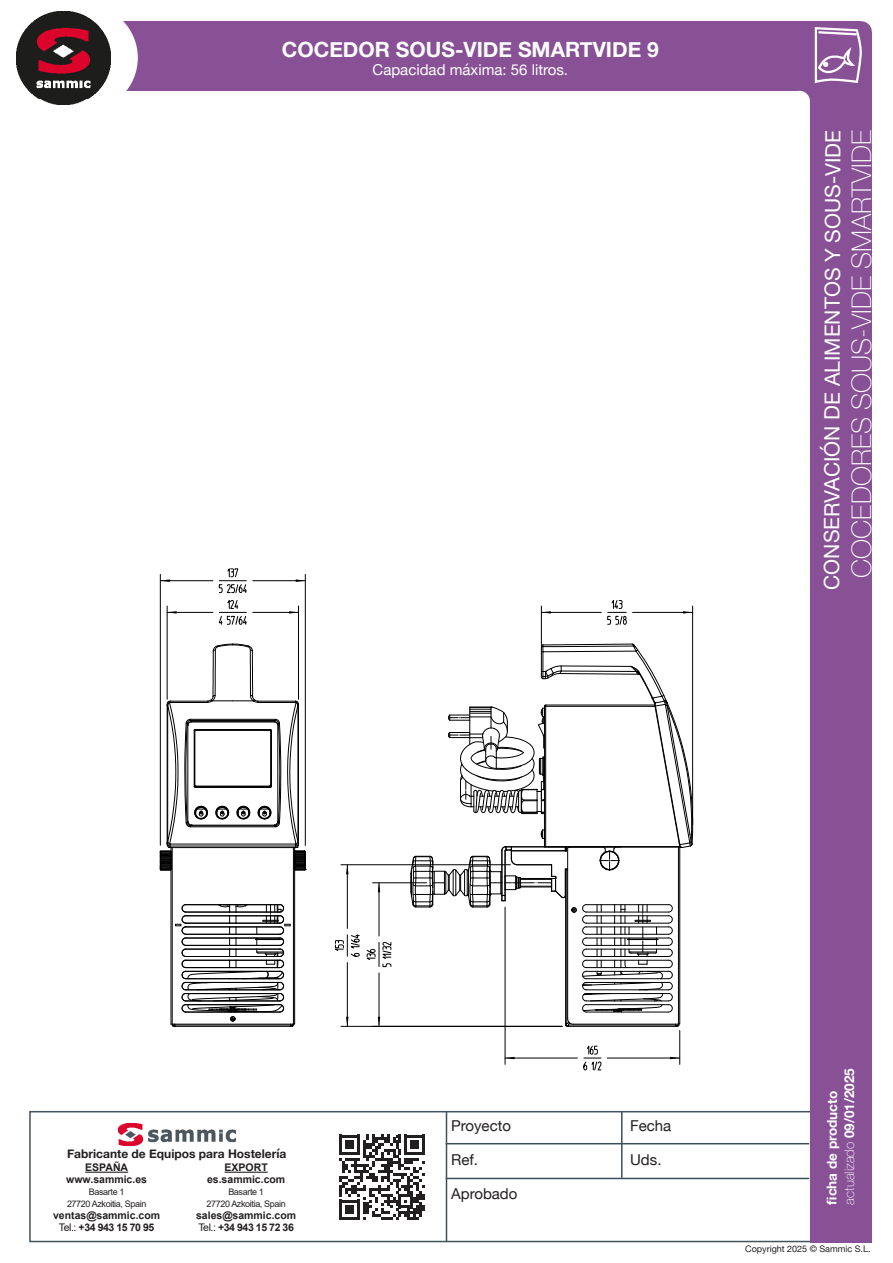
<style>
.page{position:relative;width:893px;height:1263px;background:#fff}
.page>*{position:absolute;margin:0;border:0;box-sizing:border-box;transform-origin:0 0}
.t1{font:100 27px "Helvetica Neue";color:#fff}
.t2{font:21px "Helvetica Neue";letter-spacing:-.005em;color:#fff}
.modelo{font:700 21px "Helvetica Neue";color:#fff}
.t3{font:15px "Helvetica Neue";color:#231f20}
.leyenda{font:15px "Helvetica Neue";color:#fff}
.t4{font:700 13.5px/17.4px "Helvetica Neue";letter-spacing:-.01em;color:#fff}
.t5{font:700 12px "Helvetica Neue";color:#231f20}
.t6{font:700 10.5px "Arial";color:#231f20}
.t7{font:700 10.5px "Arial";letter-spacing:-.04em;color:#231f20}
.t8{font:9px "Arial";letter-spacing:-.04em;color:#231f20}
.t9{font:9px "Helvetica Neue";color:#231f20}
.s1{font-weight:400}
.s2{font-weight:100}
</style>
<div class="page">
<div style="left:29px;top:1111px;width:801px;height:131px;border:2px solid #41535d"></div>
<div style="left:810px;top:21px;width:62px;height:1221px;background:#885196"></div>
<div style="left:861px;top:21px;width:11px;height:11px;background:#fff"></div>
<div style="left:851px;top:21px;width:21px;height:22px;background:#885196;border-radius:50%"></div>
<svg style="left:814px;top:27px;width:48px;height:57px"></svg>
<div style="left:119px;top:21px;width:692px;height:70px;background:#885196"></div>
<div style="left:32px;top:5px;width:106px;height:106px;background:#fff;border-radius:50%"></div>
<img style="left:17px;top:11px;width:93px;height:94px">
<svg style="left:803px;top:91px;width:7px;height:7px"></svg>
<div style="left:789px;top:91px;width:21px;height:21px;background:#fff;border-radius:50%"></div>
<svg style="left:339px;top:1134px;width:86px;height:86px"></svg>
<hr style="left:446px;top:1112px;width:1px;height:130px;background:#3c515b">
<hr style="left:446px;top:1143px;width:363px;height:1px;background:#3b505a">
<hr style="left:446px;top:1178px;width:363px;height:1px;background:#3b505a">
<hr style="left:621px;top:1112px;width:1px;height:66px;background:#3b505a">
<hr style="left:167px;top:612px;width:46px;height:1px;background:#000">
<hr style="left:253px;top:612px;width:45px;height:1px;background:#000">
<hr style="left:167px;top:606px;width:1px;height:93px;background:#000">
<hr style="left:298px;top:606px;width:1px;height:93px;background:#000">
<svg style="left:167px;top:611px;width:10px;height:3px"></svg>
<svg style="left:289px;top:611px;width:9px;height:3px"></svg>
<hr style="left:160px;top:580px;width:53px;height:1px;background:#000">
<hr style="left:253px;top:580px;width:52px;height:1px;background:#000">
<hr style="left:160px;top:574px;width:1px;height:271px;background:#000">
<hr style="left:305px;top:574px;width:1px;height:271px;background:#000">
<svg style="left:160px;top:579px;width:10px;height:3px"></svg>
<svg style="left:296px;top:579px;width:9px;height:3px"></svg>
<svg style="left:218px;top:568px;width:29px;height:57px"></svg>
<svg style="left:159px;top:643px;width:147px;height:384px"></svg>
<hr style="left:607px;top:1058px;width:73px;height:1px;background:#000">
<hr style="left:505px;top:1058px;width:72px;height:1px;background:#000">
<hr style="left:679px;top:1030px;width:1px;height:34px;background:#000">
<hr style="left:505px;top:907px;width:1px;height:157px;background:#000">
<svg style="left:670px;top:1057px;width:10px;height:2px"></svg>
<svg style="left:505px;top:1057px;width:9px;height:2px"></svg>
<svg style="left:583px;top:1045px;width:19px;height:25px"></svg>
<hr style="left:347px;top:962px;width:1px;height:64px;background:#000">
<hr style="left:347px;top:865px;width:1px;height:63px;background:#000">
<hr style="left:341px;top:1026px;width:221px;height:1px;background:#000">
<hr style="left:341px;top:864px;width:169px;height:1px;background:#000">
<svg style="left:346px;top:1017px;width:3px;height:9px"></svg>
<svg style="left:346px;top:865px;width:3px;height:9px"></svg>
<hr style="left:379px;top:973px;width:1px;height:53px;background:#000">
<hr style="left:379px;top:883px;width:1px;height:53px;background:#000">
<hr style="left:373px;top:882px;width:53px;height:1px;background:#000">
<svg style="left:378px;top:1017px;width:2px;height:9px"></svg>
<svg style="left:378px;top:883px;width:2px;height:9px"></svg>
<svg style="left:334px;top:934px;width:58px;height:33px"></svg>
<hr style="left:633px;top:612px;width:60px;height:1px;background:#000">
<hr style="left:541px;top:612px;width:60px;height:1px;background:#000">
<hr style="left:692px;top:606px;width:1px;height:218px;background:#000">
<hr style="left:541px;top:606px;width:1px;height:39px;background:#000">
<svg style="left:683px;top:611px;width:10px;height:3px"></svg>
<svg style="left:541px;top:611px;width:10px;height:3px"></svg>
<svg style="left:607px;top:600px;width:20px;height:25px"></svg>
<svg style="left:410px;top:643px;width:283px;height:384px"></svg>
<img style="left:118px;top:1124px;width:117px;height:21px">
<hr style="left:85px;top:1172px;width:43px;height:1px;background:#231f20">
<hr style="left:225px;top:1172px;width:43px;height:1px;background:#231f20">
<p class="modelo" style="left:282px;top:33px;width:378px">COCEDOR SOUS-VIDE SMARTVIDE 9</p>
<p class="leyenda" style="left:372px;top:59px;width:197px">Capacidad máxima: 56 litros.</p>
<h2 class="t2" style="left:817px;top:590px;width:461px;rotate:-90deg">CONSERVACIÓN DE ALIMENTOS Y SOUS-VIDE</h2>
<h1 class="t1" style="left:841px;top:578px;width:449px;rotate:-90deg">COCEDORES SOUS-VIDE SMARTVIDE</h1>
<h1 class="t1" style="left:850px;top:148px;width:449px;rotate:90deg">COCEDORES SOUS-VIDE SMARTVIDE</h1>
<p class="t5" style="left:67px;top:1144px;width:221px">Fabricante de Equipos para Hostelería</p>
<p class="t6" style="left:85px;top:1160px;width:44px">ESPAÑA</p>
<p class="t6" style="left:66px;top:1172px;width:82px">www.sammic.es</p>
<p class="t8" style="left:89px;top:1186px;width:37px">Basarte 1</p>
<p class="t8" style="left:67px;top:1198px;width:81px">27720 Azkoitia, Spain</p>
<p class="t6" style="left:53px;top:1208px;width:109px">ventas@sammic.com</p>
<p class="t7" style="left:59px;top:1220px;width:97px"><span class="s1">Tel.:</span> +34 943 15 70 95</p>
<p class="t6" style="left:225px;top:1160px;width:45px">EXPORT</p>
<p class="t6" style="left:207px;top:1172px;width:80px">es.sammic.com</p>
<p class="t8" style="left:228px;top:1186px;width:37px">Basarte 1</p>
<p class="t8" style="left:206px;top:1198px;width:81px">27720 Azkoitia, Spain</p>
<p class="t6" style="left:196px;top:1208px;width:102px">sales@sammic.com</p>
<p class="t7" style="left:198px;top:1220px;width:97px"><span class="s1">Tel.:</span> +34 943 15 72 36</p>
<p class="t3" style="left:451px;top:1114px;width:61px">Proyecto</p>
<p class="t3" style="left:451px;top:1148px;width:28px">Ref.</p>
<p class="t3" style="left:451px;top:1183px;width:68px">Aprobado</p>
<p class="t3" style="left:630px;top:1114px;width:43px">Fecha</p>
<p class="t3" style="left:630px;top:1148px;width:33px">Uds.</p>
<p class="t4" style="left:824px;top:1205px;width:138px;rotate:-90deg">fcha de producto <span class="s2">actualizado</span> 0000000000</p>
<p class="t4" style="left:852px;top:1089px;width:99px;rotate:90deg"><span class="s2">update</span> 00000000</p>
<p class="t9" style="left:745px;top:1242px;width:127px">Copyright 2025 © Sammic S.L.</p>
</div>
